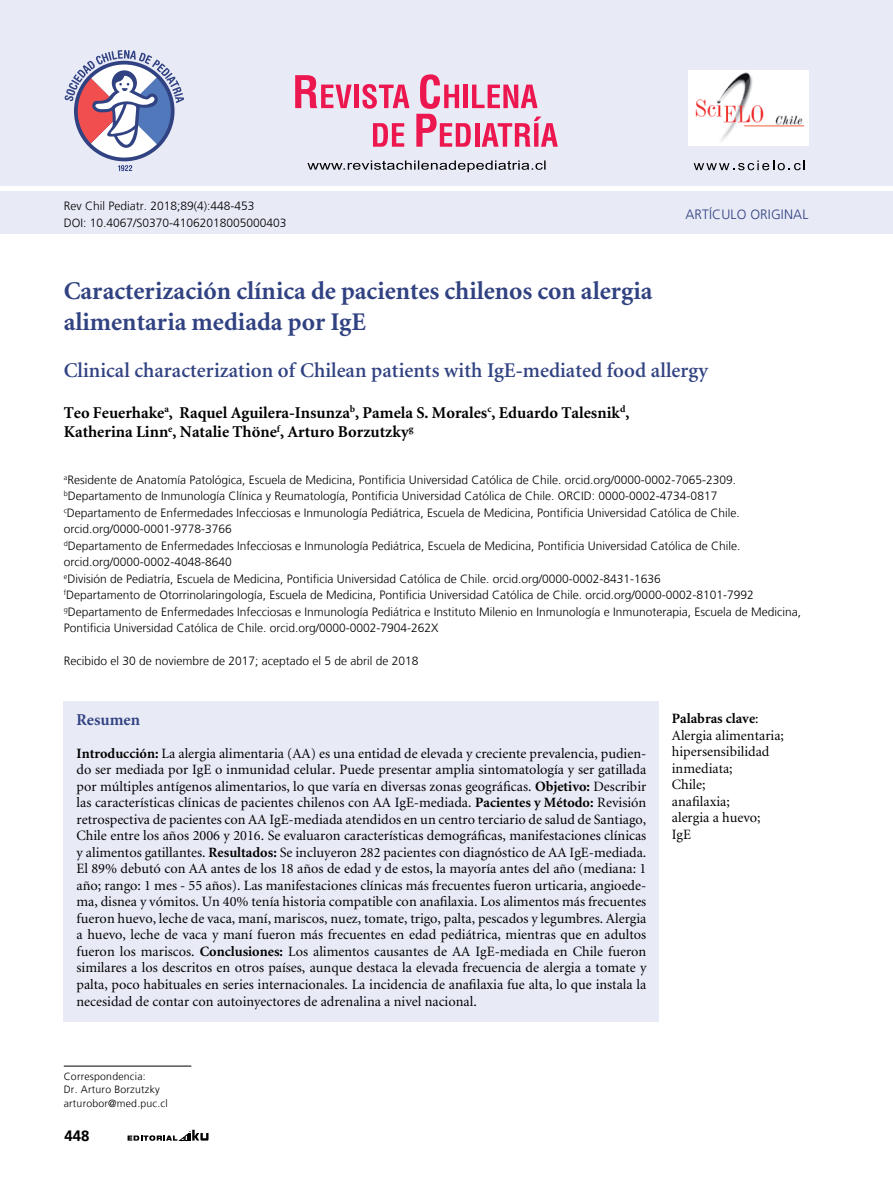
<style>
.page{position:relative;width:893px;height:1191px;background:#fff}
.page>*{position:absolute;margin:0;border:0;box-sizing:border-box;transform-origin:0 0}
.t1{font:700 25.5px/30.6px "Minion";color:#314282}
.t2{font:600 21px "Minion";color:#314282}
.t3{font:700 16.5px/19.8px "Minion";color:#000}
.t4{font:700 16.5px "Minion";color:#314282}
.t5{font:700 15px "Frutiger LT";color:#000}
.t6{font:14.25px/16.5px "Minion";color:#000}
.t7{font:300 13.5px "Frutiger LT";letter-spacing:.01em;color:#314282}
.t8{font:300 12px/16.5px "Frutiger LT";color:#000}
.t9{font:300 10.5px/13.5px "Frutiger LT";letter-spacing:.02em;color:#000}
.s1{font-weight:700}
</style>
<div class="page">
<svg style="left:128px;top:1129px;width:81px;height:11px"></svg>
<div style="left:0;top:192px;width:893px;height:42px;background:#e8eaf6"></div>
<div style="left:0;top:0;width:893px;height:186px;background:#e8eaf6"></div>
<svg style="left:694px;top:160px;width:111px;height:10px"></svg>
<svg style="left:373px;top:123px;width:31px;height:24px"></svg>
<svg style="left:295px;top:75px;width:57px;height:33px"></svg>
<div style="left:354px;top:85px;width:5px;height:23px;background:#ed174f"></div>
<svg style="left:362px;top:84px;width:47px;height:25px"></svg>
<svg style="left:416px;top:74px;width:142px;height:73px"></svg>
<svg style="left:118px;top:165px;width:14px;height:6px"></svg>
<svg style="left:65px;top:50px;width:119px;height:108px"></svg>
<svg style="left:307px;top:160px;width:239px;height:12px"></svg>
<img style="left:689px;top:70px;width:119px;height:76px">
<hr style="left:64px;top:1065px;width:127px;height:1px;background:#000">
<div style="left:64px;top:702px;width:595px;height:320px;background:#e8eaf6"></div>
<p class="t8" style="left:64px;top:198px;width:224px">Rev Chil Pediatr. 2018;89(4):448-453<br>DOI: 10.4067/S0370-41062018005000403</p>
<p class="t7" style="left:685px;top:207px;width:36px">Artículo</p>
<p class="t7" style="left:750px;top:207px;width:17px">Origi</p>
<p class="t7" style="left:784px;top:207px;width:23px">nal</p>
<h1 class="t1" style="left:64px;top:277px;width:590px">Caracterización clínica de pacientes chilenos con alergia alimentaria mediada por IgE</h1>
<h2 class="t2" style="left:64px;top:359px;width:646px">Clinical characterization of Chilean patients with IgE-mediated food allergy</h2>
<p class="t3" style="left:64px;top:403px;width:567px">Teo Feuerhake<sup>a</sup>, Raquel Aguilera-Insunza<sup>b</sup>, Pamela S. Morales<sup>c</sup>, Eduardo Talesnik<sup>d</sup>,<br>Katherina Linn<sup>e</sup>, Natalie Thöne<sup>f</sup>, Arturo Borzutzky<sup>g</sup></p>
<p class="t8" style="left:64px;top:471px;width:739px"><sup>a</sup>Residente de Anatomía Patológica, Escuela de Medicina, Pontificia Universidad Católica de Chile. orcid.org/0000-0002-7065-2309. <sup>b</sup>Departamento de Inmunología Clínica y Reumatología, Pontificia Universidad Católica de Chile. ORCID: 0000-0002-4734-0817<br><sup>c</sup>Departamento de Enfermedades Infecciosas e Inmunología Pediátrica, Escuela de Medicina, Pontificia Universidad Católica de Chile. orcid.org/0000-0001-9778-3766<br><sup>d</sup>Departamento de Enfermedades Infecciosas e Inmunología Pediátrica, Escuela de Medicina, Pontificia Universidad Católica de Chile. orcid.org/0000-0002-4048-8640<br><sup>e</sup>División de Pediatría, Escuela de Medicina, Pontificia Universidad Católica de Chile. orcid.org/0000-0002-8431-1636<br><sup>f</sup>Departamento de Otorrinolaringología, Escuela de Medicina, Pontificia Universidad Católica de Chile. orcid.org/0000-0002-8101-7992 <sup>g</sup>Departamento de Enfermedades Infecciosas e Inmunología Pediátrica e Instituto Milenio en Inmunología e Inmunoterapia, Escuela de Medicina, Pontificia Universidad Católica de Chile. orcid.org/0000-0002-7904-262X</p>
<p class="t8" style="left:64px;top:653px;width:356px">Recibido el 30 de noviembre de 2017; aceptado el 5 de abril de 2018</p>
<p class="t4" style="left:77px;top:711px;width:65px">Resumen</p>
<p class="t6" style="left:77px;top:745px;width:571px;text-align:justify"><span class="s1">Introducción:</span> La alergia alimentaria (AA) es una entidad de elevada y creciente prevalencia, pudien&shy;do ser mediada por IgE o inmunidad celular. Puede presentar amplia sintomatología y ser gatillada por múltiples antígenos alimentarios, lo que varía en diversas zonas geográficas. <span class="s1">Objetivo:</span> Describir las características clínicas de pacientes chilenos con AA IgE-mediada. <span class="s1">Pacientes y Método:</span> Revisión retrospectiva de pacientes con AA IgE-mediada atendidos en un centro terciario de salud de Santiago, Chile entre los años 2006 y 2016. Se evaluaron características demográficas, manifestaciones clínicas y alimentos gatillantes. <span class="s1">Resultados:</span> Se incluyeron 282 pacientes con diagnóstico de AA IgE-mediada.<br>El 89% debutó con AA antes de los 18 años de edad y de estos, la mayoría antes del año (mediana: 1 año; rango: 1 mes - 55 años). Las manifestaciones clínicas más frecuentes fueron urticaria, angioede&shy;ma, disnea y vómitos. Un 40% tenía historia compatible con anafilaxia. Los alimentos más frecuentes fueron huevo, leche de vaca, maní, mariscos, nuez, tomate, trigo, palta, pescados y legumbres. Alergia a huevo, leche de vaca y maní fueron más frecuentes en edad pediátrica, mientras que en adultos fueron los mariscos. <span class="s1">Conclusiones:</span> Los alimentos causantes de AA IgE-mediada en Chile fueron similares a los descritos en otros países, aunque destaca la elevada frecuencia de alergia a tomate y palta, poco habituales en series internacionales. La incidencia de anafilaxia fue alta, lo que instala la necesidad de contar con autoinyectores de adrenalina a nivel nacional.</p>
<p class="t6" style="left:672px;top:711px;width:114px"><span class="s1">Palabras clave</span>:<br>Alergia alimentaria; hipersensibilidad inmediata;<br>Chile;<br>anafilaxia;<br>alergia a huevo;<br>IgE</p>
<p class="t9" style="left:64px;top:1069px;width:105px">Correspondencia:<br>Dr. Arturo Borzutzky arturobor@med.puc.cl</p>
<p class="t5" style="left:65px;top:1126px;width:27px">448</p>
</div>
